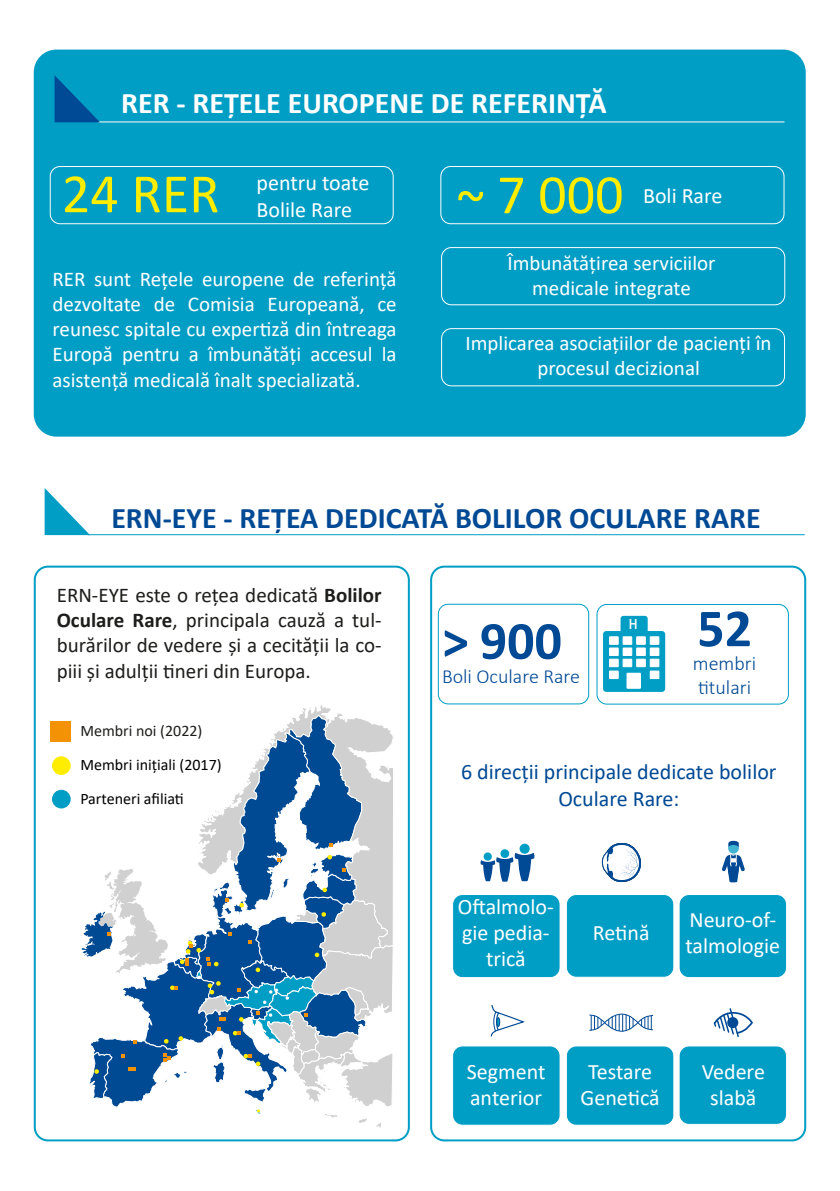
<style>
.page{position:relative;width:840px;height:1191px;background:#fff}
.page>*{position:absolute;margin:0;border:0;box-sizing:border-box;transform-origin:0 0}
.t1{font:56px "Calibri";color:#ffed00}
.t2{font:700 54px "Calibri";color:#004994}
.t3{font:700 30px "Calibri";color:#004994}
.t4{font:700 30px "Calibri";color:#fff}
.t5{font:22px/26.4px "Calibri";color:#fff}
.t6{font:22px/26.4px "Calibri";color:#004994;text-align:center}
.t7{font:21px/25.2px "Calibri";color:#fff;text-align:center}
.t8{font:21px/25.2px "Calibri";color:#1d1d1b;text-align:justify}
.t9{font:300 20px "Calibri";color:#004994}
.t10{font:16px "Calibri";color:#000}
.t11{font:16px "Calibri";color:#1d1d1b}
.t12{font:14.6px "HP Simplified";color:#fff}
.s1{font-weight:700}
</style>
<div class="page">
<div style="left:34px;top:565px;width:375px;height:576px;border:2px solid #009dc5;border-radius:13px"></div>
<div style="left:34px;top:50px;width:771px;height:386px;background:#009dc5;border-radius:23px"></div>
<div style="left:430px;top:565px;width:375px;height:576px;border:2px solid #009dc5;border-radius:13px"></div>
<hr style="left:88px;top:534px;width:716px;height:1px;background:#009dc5">
<svg style="left:44px;top:488px;width:50px;height:48px"></svg>
<hr style="left:98px;top:121px;width:686px;height:1px;background:#fff">
<svg style="left:54px;top:75px;width:49px;height:48px"></svg>
<div style="left:50px;top:166px;width:343px;height:58px;border:1px solid #fff;border-radius:10px"></div>
<div style="left:441px;top:247px;width:343px;height:58px;border:1px solid #fff;border-radius:10px"></div>
<div style="left:441px;top:328px;width:343px;height:58px;border:1px solid #fff;border-radius:10px"></div>
<div style="left:440px;top:166px;width:344px;height:58px;border:1px solid #fff;border-radius:10px"></div>
<div style="left:566px;top:1046px;width:107px;height:79px;background:#009dc5;border-radius:10px"></div>
<div style="left:565px;top:1045px;width:109px;height:80px;border:1px solid #fff;border-radius:10px"></div>
<div style="left:566px;top:894px;width:107px;height:83px;background:#009dc5;border-radius:10px"></div>
<div style="left:565px;top:894px;width:109px;height:83px;border:1px solid #fff;border-radius:10px"></div>
<div style="left:678px;top:1046px;width:108px;height:78px;background:#009dc5;border-radius:10px"></div>
<div style="left:678px;top:1045px;width:108px;height:79px;border:1px solid #fff;border-radius:10px"></div>
<div style="left:678px;top:894px;width:108px;height:83px;background:#009dc5;border-radius:10px"></div>
<div style="left:678px;top:894px;width:108px;height:84px;border:1px solid #fff;border-radius:10px"></div>
<div style="left:452px;top:894px;width:107px;height:83px;background:#009dc5;border-radius:10px"></div>
<div style="left:452px;top:894px;width:108px;height:84px;border:1px solid #fff;border-radius:10px"></div>
<div style="left:452px;top:1046px;width:107px;height:79px;background:#009dc5;border-radius:10px"></div>
<div style="left:452px;top:1045px;width:108px;height:80px;border:1px solid #fff;border-radius:10px"></div>
<div style="left:596px;top:604px;width:192px;height:100px;border:1px solid #009dc5;border-radius:10px"></div>
<div style="left:437px;top:604px;width:152px;height:100px;border:1px solid #009dc5;border-radius:10px"></div>
<svg style="left:500px;top:849px;width:9px;height:9px"></svg>
<div style="left:519px;top:843px;width:10px;height:10px;background:#009dc5;border-radius:50%"></div>
<svg style="left:480px;top:852px;width:54px;height:30px"></svg>
<svg style="left:713px;top:1008px;width:40px;height:29px"></svg>
<svg style="left:452px;top:902px;width:201px;height:154px"></svg>
<svg style="left:601px;top:843px;width:40px;height:39px"></svg>
<svg style="left:727px;top:843px;width:11px;height:10px"></svg>
<svg style="left:728px;top:841px;width:10px;height:6px"></svg>
<svg style="left:722px;top:854px;width:22px;height:28px"></svg>
<svg style="left:602px;top:631px;width:62px;height:61px;background:#1ca7cb"></svg>
<div style="left:609px;top:637px;width:9px;height:7px;background:#fff"></div>
<div style="left:609px;top:636px;width:9px;height:8px;border:1px solid #fff"></div>
<div style="left:609px;top:648px;width:9px;height:7px;background:#fff"></div>
<div style="left:609px;top:648px;width:9px;height:8px;border:1px solid #fff"></div>
<div style="left:609px;top:659px;width:9px;height:7px;background:#fff"></div>
<div style="left:609px;top:659px;width:9px;height:8px;border:1px solid #fff"></div>
<div style="left:609px;top:671px;width:9px;height:7px;background:#fff"></div>
<div style="left:609px;top:671px;width:9px;height:8px;border:1px solid #fff"></div>
<div style="left:622px;top:637px;width:9px;height:7px;background:#fff"></div>
<div style="left:622px;top:636px;width:9px;height:8px;border:1px solid #fff"></div>
<div style="left:622px;top:648px;width:9px;height:7px;background:#fff"></div>
<div style="left:622px;top:648px;width:9px;height:8px;border:1px solid #fff"></div>
<div style="left:622px;top:659px;width:9px;height:7px;background:#fff"></div>
<div style="left:622px;top:659px;width:9px;height:8px;border:1px solid #fff"></div>
<div style="left:636px;top:637px;width:9px;height:7px;background:#fff"></div>
<div style="left:636px;top:636px;width:9px;height:8px;border:1px solid #fff"></div>
<div style="left:636px;top:648px;width:9px;height:7px;background:#fff"></div>
<div style="left:636px;top:648px;width:9px;height:8px;border:1px solid #fff"></div>
<div style="left:636px;top:659px;width:9px;height:7px;background:#fff"></div>
<div style="left:636px;top:659px;width:9px;height:8px;border:1px solid #fff"></div>
<div style="left:650px;top:637px;width:8px;height:7px;background:#fff"></div>
<div style="left:649px;top:636px;width:9px;height:8px;border:1px solid #fff"></div>
<div style="left:650px;top:648px;width:8px;height:7px;background:#fff"></div>
<div style="left:649px;top:648px;width:9px;height:8px;border:1px solid #fff"></div>
<div style="left:650px;top:659px;width:8px;height:7px;background:#fff"></div>
<div style="left:649px;top:659px;width:9px;height:8px;border:1px solid #fff"></div>
<div style="left:650px;top:671px;width:8px;height:7px;background:#fff"></div>
<div style="left:649px;top:671px;width:9px;height:8px;border:1px solid #fff"></div>
<div style="left:626px;top:672px;width:14px;height:17px;background:#fff"></div>
<div style="left:621px;top:617px;width:25px;height:15px;background:#009dc5;border-radius:2px"></div>
<div style="left:620px;top:616px;width:27px;height:17px;border:2px solid #009dc5;border-radius:2px"></div>
<div style="left:51px;top:721px;width:20px;height:20px;background:#f39204"></div>
<div style="left:52px;top:756px;width:19px;height:19px;background:#ffed00;border-radius:50%"></div>
<div style="left:52px;top:789px;width:19px;height:19px;background:#009dc5;border-radius:50%"></div>
<svg style="left:82px;top:705px;width:311px;height:437px"></svg>
<p class="t4" style="left:121px;top:82px;width:486px">RER - REȚELE EUROPENE DE REFERINȚĂ</p>
<p class="t1" style="left:62px;top:155px;width:159px">24 RER</p>
<p class="t5" style="left:256px;top:169px;width:114px">pentru toate<br>Bolile Rare</p>
<p class="t7" style="left:52px;top:266px;width:345px;text-align:justify">RER sunt Rețele europene de referință dezvoltate de Comisia Europeană, ce reunesc spitale cu expertiză din întreaga Europă pentru a îmbunătăți accesul la asistență medicală înalt specializată.</p>
<p class="t1" style="left:497px;top:156px;width:128px">7 000</p>
<p class="t5" style="left:642px;top:181px;width:81px">Boli Rare</p>
<p class="t7" style="left:507px;top:250px;width:209px">Îmbunătățirea serviciilor</p>
<p class="t7" style="left:532px;top:275px;width:160px">medicale integrate</p>
<p class="t7" style="left:465px;top:330px;width:307px">Implicarea asociațiilor de pacienți în procesul decizional</p>
<p class="t1" style="left:456px;top:164px;width:29px">~</p>
<p class="t3" style="left:111px;top:496px;width:650px">ERN-EYE - REȚEA DEDICATĂ BOLILOR OCULARE RARE</p>
<p class="t8" style="left:57px;top:582px;width:326px">ERN-EYE este o rețea dedicată <span class="s1">Bolilor Oculare Rare</span>, principala cauză a tul&shy;burărilor de vedere și a cecității la co&shy;piii și adulții tineri din Europa.</p>
<p class="t11" style="left:80px;top:719px;width:123px">Membri noi (2022)</p>
<p class="t10" style="left:80px;top:753px;width:143px">Membri inițiali (2017)</p>
<p class="t10" style="left:80px;top:787px;width:105px">Parteneri afiliati</p>
<p class="t2" style="left:442px;top:602px;width:121px">&gt; 900</p>
<p class="t9" style="left:442px;top:663px;width:139px">Boli Oculare Rare</p>
<p class="t12" style="left:628px;top:615px;width:10px">H</p>
<p class="t2" style="left:696px;top:590px;width:56px">52</p>
<p class="t9" style="left:692px;top:651px;width:65px">membri</p>
<p class="t9" style="left:697px;top:675px;width:54px">titulari</p>
<p class="t6" style="left:461px;top:758px;width:317px">6 direcții principale dedicate bolilor<br>Oculare Rare:</p>
<p class="t5" style="left:457px;top:892px;width:97px;text-align:center">Oftalmolo&shy;gie pedia&shy;trică</p>
<p class="t5" style="left:592px;top:918px;width:58px">Retină</p>
<p class="t5" style="left:685px;top:905px;width:96px">Neuro-of&shy;talmologie</p>
<p class="t5" style="left:466px;top:1057px;width:80px">Segment anterior</p>
<p class="t5" style="left:580px;top:1057px;width:81px;text-align:center">Testare<br>Genetică</p>
<p class="t5" style="left:701px;top:1057px;width:65px;text-align:center">Vedere slabă</p>
</div>
